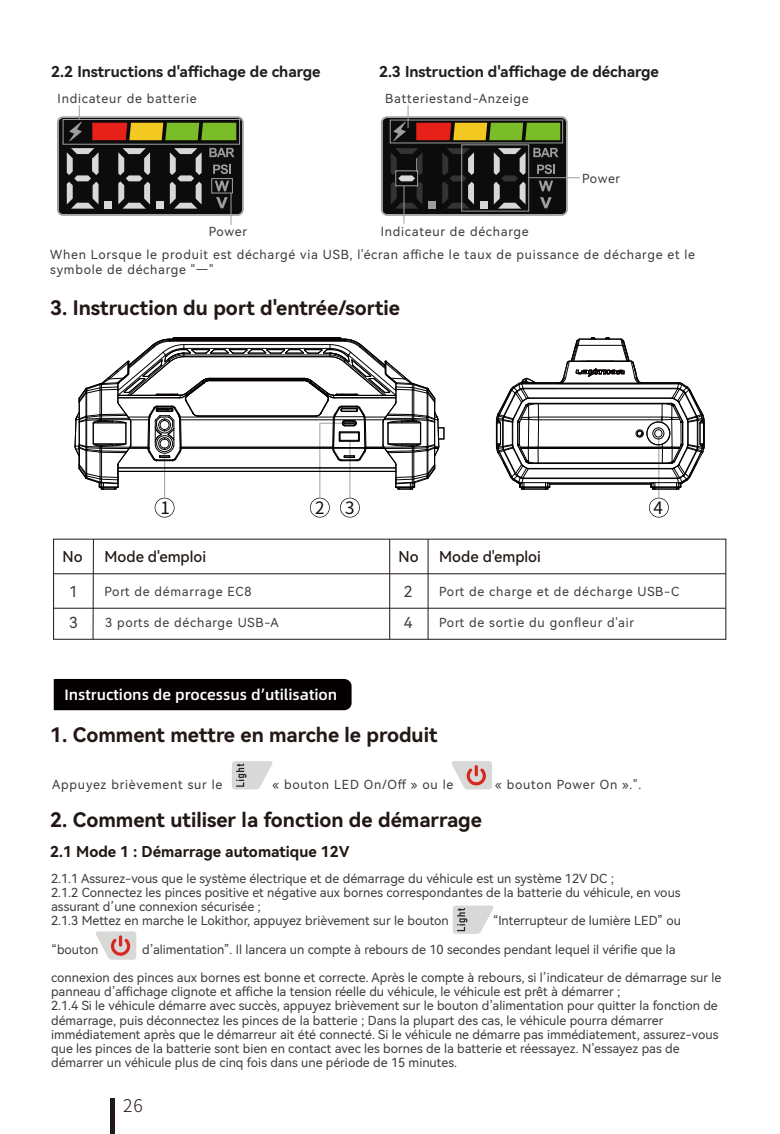
<style>
.page{position:relative;width:780px;height:1134px;background:#fff}
.page>*{position:absolute;margin:0;border:0;box-sizing:border-box;transform-origin:0 0}
.t1{font:20px "Harmony OS Sans SC Bold";color:#221815}
.t2{font:300 17.5px "Source Han Sans CN";color:#221815}
.t3{font:17px "Source Han Sans CN";color:#0d0c0c}
.t4{font:15.25px "Harmony OS Sans SC";color:#3e3a39}
.t5{font:15px "Harmony OS Sans SC Bold";color:#1f2020}
.t6{font:500 15px "Alibaba Sans";color:#fff}
.t7{font:15px "Harmony OS Sans SC Bold";color:#221815}
.t8{font:15px "Harmony OS Sans SC Medium";color:#221815}
.t9{font:12.5px/14.2px "Harmony OS Sans SC";color:#3e3a39}
.t10{font:12.5px/23.8px "Harmony OS Sans SC";letter-spacing:.06em;color:#3e3a39}
</style>
<div class="page">
<hr style="left:110px;top:1098px;width:4px;height:36px;background:#221815">
<svg style="left:57px;top:105px;width:187px;height:111px;background:#5d594b"></svg>
<div style="left:63px;top:119px;width:177px;height:26px;border:1px solid #9f9fa0"></div>
<div style="left:211px;top:178px;width:22px;height:15px;border:1px solid #9f9fa0"></div>
<svg style="left:381px;top:105px;width:186px;height:111px;background:#545043"></svg>
<hr style="left:528px;top:177px;width:52px;height:1px;background:#9f9fa0">
<hr style="left:230px;top:193px;width:1px;height:32px;background:#9f9fa0">
<hr style="left:403px;top:186px;width:1px;height:38px;background:#9f9fa0">
<div style="left:461px;top:144px;width:68px;height:67px;border:1px solid #9f9fa0"></div>
<div style="left:395px;top:170px;width:23px;height:16px;border:1px solid #9f9fa0"></div>
<hr style="left:93px;top:539px;width:1px;height:100px;background:#221815">
<div style="left:53px;top:539px;width:673px;height:101px;border:1px solid #221815"></div>
<hr style="left:54px;top:573px;width:671px;height:1px;background:#221815">
<hr style="left:54px;top:608px;width:671px;height:1px;background:#221815">
<div style="left:54px;top:679px;width:297px;height:31px;background:#040000"></div>
<hr style="left:389px;top:539px;width:1px;height:100px;background:#221815">
<hr style="left:427px;top:539px;width:1px;height:100px;background:#221815">
<svg style="left:649px;top:498px;width:19px;height:20px"></svg>
<hr style="left:658px;top:439px;width:1px;height:59px;background:#9f9fa0">
<hr style="left:528px;top:397px;width:144px;height:1px;background:#040000">
<hr style="left:523px;top:388px;width:154px;height:1px;background:#040000">
<hr style="left:521px;top:383px;width:157px;height:1px;background:#040000">
<hr style="left:529px;top:463px;width:142px;height:1px;background:#040000">
<hr style="left:528px;top:398px;width:144px;height:1px;background:#040000">
<hr style="left:538px;top:419px;width:123px;height:1px;background:#040000">
<hr style="left:538px;top:417px;width:123px;height:1px;background:#040000">
<hr style="left:538px;top:448px;width:124px;height:1px;background:#040000">
<hr style="left:528px;top:468px;width:144px;height:1px;background:#040000">
<hr style="left:523px;top:478px;width:154px;height:1px;background:#040000">
<hr style="left:547px;top:482px;width:106px;height:1px;background:#040000">
<hr style="left:549px;top:483px;width:102px;height:1px;background:#040000">
<hr style="left:550px;top:484px;width:100px;height:1px;background:#040000">
<hr style="left:534px;top:403px;width:132px;height:1px;background:#040000">
<hr style="left:533px;top:462px;width:134px;height:1px;background:#040000">
<hr style="left:521px;top:382px;width:36px;height:1px;background:#040000">
<hr style="left:538px;top:447px;width:124px;height:1px;background:#040000">
<svg style="left:495px;top:377px;width:55px;height:113px"></svg>
<svg style="left:557px;top:337px;width:147px;height:153px"></svg>
<svg style="left:74px;top:337px;width:370px;height:181px"></svg>
<svg style="left:232px;top:761px;width:40px;height:28px"></svg>
<svg style="left:453px;top:905px;width:40px;height:29px"></svg>
<svg style="left:451px;top:761px;width:41px;height:28px"></svg>
<svg style="left:96px;top:931px;width:40px;height:29px"></svg>
<p class="t5" style="left:51px;top:62px;width:271px">2.2 Instructions d'affichage de charge</p>
<p class="t10" style="left:58px;top:86px;width:141px">Indicateur de batterie</p>
<p class="t5" style="left:379px;top:62px;width:281px">2.3 Instruction d'affichage de décharge</p>
<p class="t10" style="left:385px;top:86px;width:145px">Batteriestand-Anzeige</p>
<p class="t9" style="left:582px;top:171px;width:40px">Power</p>
<p class="t10" style="left:381px;top:219px;width:149px">Indicateur de décharge</p>
<p class="t10" style="left:50px;top:219px;width:646px;text-indent:158px">Power<br>When Lorsque le produit est déchargé via USB, l'écran affiche le taux de puissance de décharge et le</p>
<p class="t10" style="left:50px;top:257px;width:165px">symbole de décharge "—"</p>
<h1 class="t1" style="left:50px;top:294px;width:351px">3. Instruction du port d'entrée/sortie</h1>
<h3 class="t3" style="left:160px;top:499px;width:11px">1</h3>
<h3 class="t3" style="left:315px;top:499px;width:41px">2 3</h3>
<h3 class="t3" style="left:653px;top:499px;width:11px">4</h3>
<p class="t8" style="left:63px;top:546px;width:22px">No</p>
<p class="t8" style="left:104px;top:546px;width:103px">Mode d'emploi</p>
<p class="t8" style="left:398px;top:546px;width:22px">No</p>
<p class="t8" style="left:439px;top:546px;width:103px">Mode d'emploi</p>
<p class="t4" style="left:404px;top:580px;width:10px">2</p>
<p class="t4" style="left:69px;top:580px;width:10px">1</p>
<p class="t10" style="left:104px;top:579px;width:148px">Port de démarrage EC8</p>
<p class="t10" style="left:439px;top:579px;width:241px">Port de charge et de décharge USB-C</p>
<p class="t4" style="left:69px;top:612px;width:10px">3</p>
<p class="t10" style="left:105px;top:610px;width:175px">3 ports de décharge USB-A</p>
<p class="t4" style="left:404px;top:612px;width:10px">4</p>
<p class="t10" style="left:439px;top:610px;width:196px">Port de sortie du gonfleur d'air</p>
<p class="t6" style="left:64px;top:683px;width:274px">Instructions de processus d’utilisation</p>
<h1 class="t1" style="left:50px;top:721px;width:389px">1. Comment mettre en marche le produit</h1>
<p class="t10" style="left:52px;top:772px;width:171px">Appuyez brièvement sur le</p>
<p class="t10" style="left:272px;top:772px;width:182px">« bouton LED On/Off » ou le</p>
<p class="t10" style="left:495px;top:772px;width:147px">« bouton Power On ».".</p>
<h1 class="t1" style="left:50px;top:806px;width:433px">2. Comment utiliser la fonction de démarrage</h1>
<p class="t7" style="left:50px;top:841px;width:301px">2.1 Mode 1 : Démarrage automatique 12V</p>
<p class="t9" style="left:51px;top:871px;width:631px">2.1.1 Assurez-vous que le système électrique et de démarrage du véhicule est un système 12V DC ;<br>2.1.2 Connectez les pinces positive et négative aux bornes correspondantes de la batterie du véhicule, en vous assurant d’une connexion sécurisée ;<br>2.1.3 Mettez en marche le Lokithor, appuyez brièvement sur le bouton</p>
<p class="t9" style="left:492px;top:913px;width:190px">“Interrupteur de lumière LED” ou</p>
<p class="t9" style="left:51px;top:942px;width:49px">“bouton</p>
<p class="t9" style="left:142px;top:942px;width:535px">d’alimentation”. Il lancera un compte à rebours de 10 secondes pendant lequel il vérifie que la</p>
<p class="t9" style="left:51px;top:970px;width:671px">connexion des pinces aux bornes est bonne et correcte. Après le compte à rebours, si l’indicateur de démarrage sur le panneau d’affichage clignote et affiche la tension réelle du véhicule, le véhicule est prêt à démarrer ;<br>2.1.4 Si le véhicule démarre avec succès, appuyez brièvement sur le bouton d’alimentation pour quitter la fonction de démarrage, puis déconnectez les pinces de la batterie ; Dans la plupart des cas, le véhicule pourra démarrer immédiatement après que le démarreur ait été connecté. Si le véhicule ne démarre pas immédiatement, assurez-vous que les pinces de la batterie sont bien en contact avec les bornes de la batterie et réessayez. N’essayez pas de démarrer un véhicule plus de cinq fois dans une période de 15 minutes.</p>
<h2 class="t2" style="left:123px;top:1096px;width:21px">26</h2>
</div>
